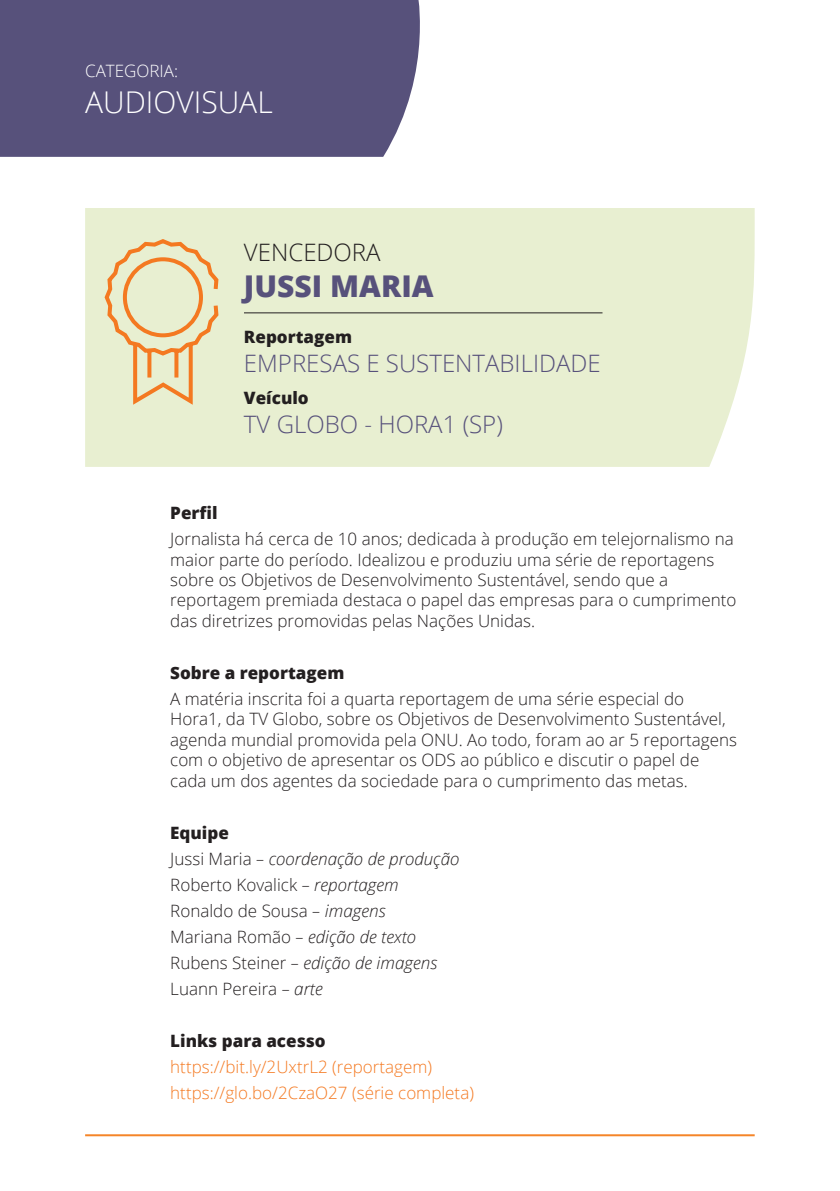
<style>
.page{position:relative;width:840px;height:1191px;background:#fff}
.page>*{position:absolute;margin:0;border:0;box-sizing:border-box;transform-origin:0 0}
.t1{font:300 30px "Open Sans";color:#fff}
.t2{font:800 30px "Open Sans";color:#57517b}
.t3{font:300 24px "Open Sans";color:#57517b}
.t4{font:300 24px "Open Sans";color:#231f20}
.t5{font:300 17px/20.4px "Open Sans";color:#231f20}
.t6{font:300 17px/26px "Open Sans";color:#f47921}
.t7{font:800 17px "Open Sans";color:#231f20}
.t8{font:300 17px "Open Sans";color:#fff}
.s1{font-weight:800}
.s2{font-style:italic}
</style>
<div class="page">
<hr style="left:85px;top:1134px;width:669px;height:2px;background:#f58529">
<div style="left:85px;top:208px;width:670px;height:259px;background:#e8efd1"></div>
<div style="left:0;top:0;width:420px;height:157px;background:#57517b"></div>
<hr style="left:244px;top:312px;width:358px;height:1px;background:#231f20">
<svg style="left:102px;top:237px;width:118px;height:171px;background:#e9dcb4"></svg>
<p class="t8" style="left:85px;top:59px;width:94px">CATEGORIA:</p>
<h1 class="t1" style="left:85px;top:81px;width:189px">AUDIOVISUAL</h1>
<h2 class="t4" style="left:244px;top:235px;width:138px">VENCEDORA</h2>
<h1 class="t2" style="left:244px;top:263px;width:191px">JUSSI MARIA</h1>
<p class="t7" style="left:244px;top:324px;width:109px">Reportagem</p>
<h2 class="t3" style="left:244px;top:347px;width:358px">EMPRESAS E SUSTENTABILIDADE</h2>
<p class="t7" style="left:244px;top:385px;width:66px">Veículo</p>
<h2 class="t3" style="left:244px;top:407px;width:260px">TV GLOBO - HORA1 (SP)</h2>
<p class="t7" style="left:170px;top:500px;width:49px">Perfil</p>
<p class="t5" style="left:170px;top:528px;width:567px">Jornalista há cerca de 10 anos; dedicada à produção em telejornalismo na maior parte do período. Idealizou e produziu uma série de reportagens sobre os Objetivos de Desenvolvimento Sustentável, sendo que a reportagem premiada destaca o papel das empresas para o cumprimento das diretrizes promovidas pelas Nações Unidas.</p>
<p class="t7" style="left:170px;top:660px;width:175px">Sobre a reportagem</p>
<p class="t5" style="left:170px;top:688px;width:568px">A matéria inscrita foi a quarta reportagem de uma série especial do Hora1, da TV Globo, sobre os Objetivos de Desenvolvimento Sustentável, agenda mundial promovida pela ONU. Ao todo, foram ao ar 5 reportagens com o objetivo de apresentar os ODS ao público e discutir o papel de cada um dos agentes da sociedade para o cumprimento das metas.</p>
<p class="t5" style="left:170px;top:819px;width:290px;line-height:26px"><span class="s1">Equipe<br></span>Jussi Maria <span class="s2">– coordenação de produção<br></span>Roberto Kovalick <span class="s2">– reportagem<br></span>Ronaldo de Sousa <span class="s2">– imagens<br></span>Mariana Romão <span class="s2">– edição de texto<br></span>Rubens Steiner <span class="s2">– edição de imagens<br></span>Luann Pereira <span class="s2">– arte</span></p>
<p class="t7" style="left:170px;top:1028px;width:157px">Links para acesso</p>
<p class="t6" style="left:170px;top:1053px;width:305px">https://bit.ly/2UxtrL2 (reportagem) https://glo.bo/2CzaO27 (série completa)</p>
</div>
